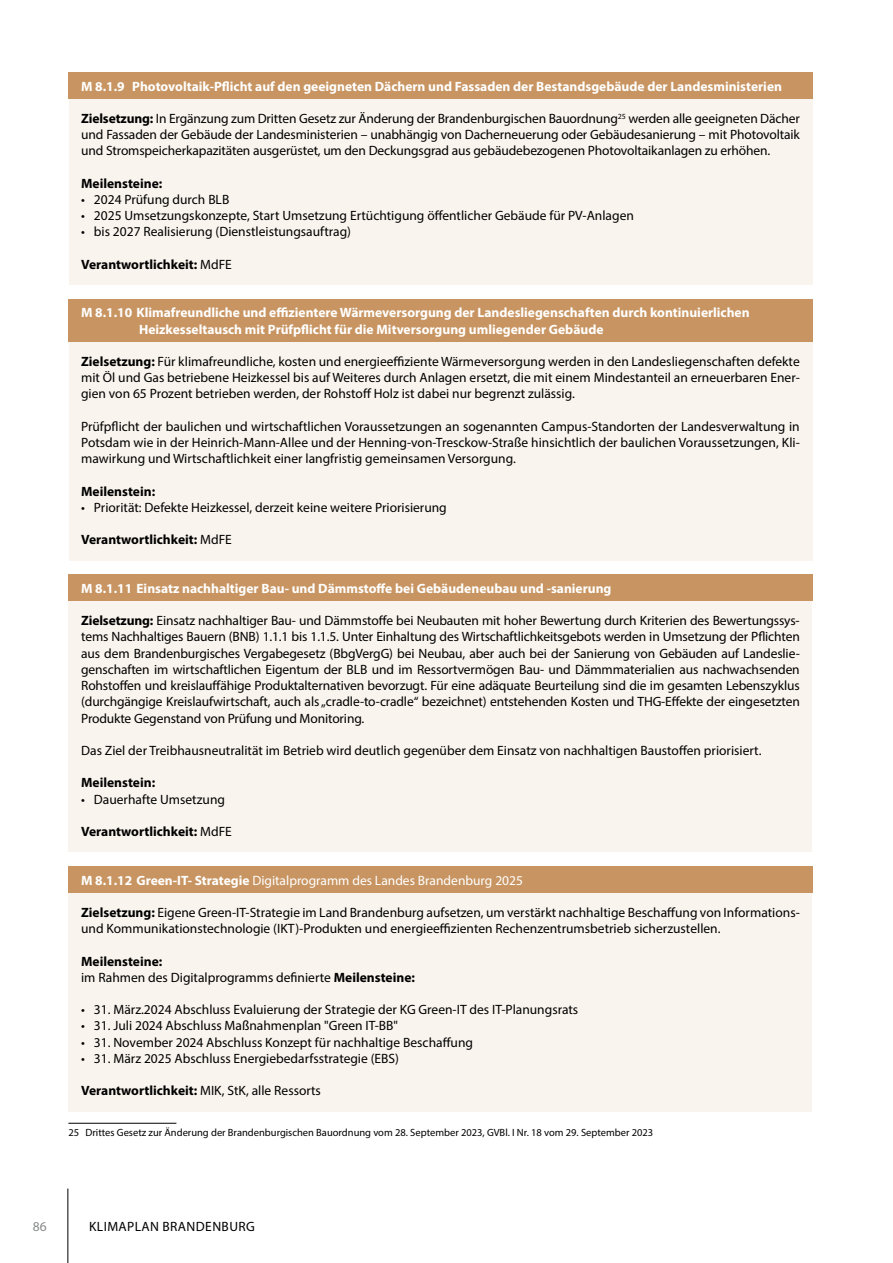
<style>
.page{position:relative;width:893px;height:1263px;background:#fff}
.page>*{position:absolute;margin:0;border:0;box-sizing:border-box;transform-origin:0 0}
.t1{font:13.5px/16.2px "Myriad Pro";color:#000;text-align:justify}
.t2{font:700 13.5px/16.2px "Myriad Pro";color:#fff}
.t3{font:700 13.5px "Myriad Pro";color:#000}
.t4{font:13.5px "Myriad Pro";color:#fff}
.t5{font:13.5px "Myriad Pro";letter-spacing:.03em;color:#000}
.t6{font:13.5px "Myriad Pro";color:#878988}
.t7{font:10.5px "Myriad Pro";color:#000}
.s1{font-weight:700}
.s2{font-weight:400}
</style>
<div class="page">
<hr style="left:67px;top:1188px;width:1px;height:75px;background:#000">
<div style="left:69px;top:81px;width:744px;height:204px;background:#f9f4ed"></div>
<div style="left:69px;top:334px;width:744px;height:226px;background:#f9f4ed"></div>
<div style="left:68px;top:597px;width:744px;height:255px;background:#f9f4ed"></div>
<div style="left:68px;top:892px;width:744px;height:219px;background:#f9f4ed"></div>
<div style="left:68px;top:72px;width:745px;height:26px;background:#c89562"></div>
<div style="left:68px;top:299px;width:745px;height:42px;background:#c89562"></div>
<div style="left:68px;top:574px;width:745px;height:26px;background:#c89562"></div>
<div style="left:68px;top:866px;width:745px;height:26px;background:#c89562"></div>
<hr style="left:68px;top:1123px;width:108px;height:1px;background:#000">
<p class="t2" style="left:81px;top:78px;width:702px">M 8.1.9 Photovoltaik-Pflicht auf den geeigneten Dächern und Fassaden der Bestandsgebäude der Landesministerien</p>
<p class="t1" style="left:81px;top:110px;width:720px"><span class="s1">Zielsetzung:</span> In Ergänzung zum Dritten Gesetz zur Änderung der Brandenburgischen Bauordnung<sup>25</sup> werden alle geeigneten Dächer und Fassaden der Gebäude der Landesministerien – unabhängig von Dacherneuerung oder Gebäudesanierung – mit Photovoltaik und Stromspeicherkapazitäten ausgerüstet, um den Deckungsgrad aus gebäudebezogenen Photovoltaikanlagen zu erhöhen.</p>
<p class="t3" style="left:81px;top:174px;width:83px">Meilensteine:</p>
<p class="t1" style="left:81px;top:191px;width:150px">• 2024 Prüfung durch BLB</p>
<p class="t1" style="left:81px;top:207px;width:554px">• 2025 Umsetzungskonzepte, Start Umsetzung Ertüchtigung öffentlicher Gebäude für PV-Anlagen</p>
<p class="t1" style="left:81px;top:224px;width:271px">• bis 2027 Realisierung (Dienstleistungsauftrag)</p>
<p class="t3" style="left:81px;top:255px;width:152px">Verantwortlichkeit: <span class="s2">MdFE</span></p>
<p class="t2" style="left:139px;top:304px;width:612px;text-indent:-58px">M 8.1.10 Klimafreundliche und effizientere Wärmeversorgung der Landesliegenschaften durch kontinuierlichen<br>Heizkesseltausch mit Prüfpflicht für die Mitversorgung umliegender Gebäude</p>
<p class="t1" style="left:81px;top:353px;width:720px"><span class="s1">Zielsetzung:</span> Für klimafreundliche, kosten und energieeffiziente Wärmeversorgung werden in den Landesliegenschaften defekte mit Öl und Gas betriebene Heizkessel bis auf Weiteres durch Anlagen ersetzt, die mit einem Mindestanteil an erneuerbaren Ener&shy;gien von 65 Prozent betrieben werden, der Rohstoff Holz ist dabei nur begrenzt zulässig.</p>
<p class="t1" style="left:81px;top:418px;width:720px">Prüfpflicht der baulichen und wirtschaftlichen Voraussetzungen an sogenannten Campus-Standorten der Landesverwaltung in Potsdam wie in der Heinrich-Mann-Allee und der Henning-von-Tresckow-Straße hinsichtlich der baulichen Voraussetzungen, Kli&shy;mawirkung und Wirtschaftlichkeit einer langfristig gemeinsamen Versorgung.</p>
<p class="t3" style="left:81px;top:482px;width:76px">Meilenstein:</p>
<p class="t1" style="left:81px;top:499px;width:367px">• Priorität: Defekte Heizkessel, derzeit keine weitere Priorisierung</p>
<p class="t3" style="left:81px;top:531px;width:152px">Verantwortlichkeit: <span class="s2">MdFE</span></p>
<p class="t2" style="left:81px;top:580px;width:532px">M 8.1.11 Einsatz nachhaltiger Bau- und Dämmstoffe bei Gebäudeneubau und -sanierung</p>
<p class="t1" style="left:81px;top:612px;width:720px"><span class="s1">Zielsetzung:</span> Einsatz nachhaltiger Bau- und Dämmstoffe bei Neubauten mit hoher Bewertung durch Kriterien des Bewertungssys&shy;tems Nachhaltiges Bauern (BNB) 1.1.1 bis 1.1.5. Unter Einhaltung des Wirtschaftlichkeitsgebots werden in Umsetzung der Pflichten aus dem Brandenburgisches Vergabegesetz (BbgVergG) bei Neubau, aber auch bei der Sanierung von Gebäuden auf Landeslie&shy;genschaften im wirtschaftlichen Eigentum der BLB und im Ressortvermögen Bau- und Dämmmaterialien aus nachwachsenden Rohstoffen und kreislauffähige Produktalternativen bevorzugt. Für eine adäquate Beurteilung sind die im gesamten Lebenszyklus (durchgängige Kreislaufwirtschaft, auch als „cradle-to-cradle“ bezeichnet) entstehenden Kosten und THG-Effekte der eingesetzten Produkte Gegenstand von Prüfung und Monitoring.</p>
<p class="t1" style="left:81px;top:742px;width:682px">Das Ziel der Treibhausneutralität im Betrieb wird deutlich gegenüber dem Einsatz von nachhaltigen Baustoffen priorisiert.</p>
<p class="t3" style="left:81px;top:774px;width:76px">Meilenstein:</p>
<p class="t1" style="left:81px;top:791px;width:145px">• Dauerhafte Umsetzung</p>
<p class="t3" style="left:81px;top:822px;width:152px">Verantwortlichkeit: <span class="s2">MdFE</span></p>
<p class="t4" style="left:81px;top:872px;width:443px"><span class="s1">M 8.1.12 Green-IT- Strategie</span> Digitalprogramm des Landes Brandenburg 2025</p>
<p class="t1" style="left:81px;top:904px;width:720px"><span class="s1">Zielsetzung:</span> Eigene Green-IT-Strategie im Land Brandenburg aufsetzen, um verstärkt nachhaltige Beschaffung von Informations&shy;und Kommunikationstechnologie (IKT)-Produkten und energieeffizienten Rechenzentrumsbetrieb sicherzustellen.</p>
<p class="t1" style="left:81px;top:953px;width:335px"><span class="s1">Meilensteine:<br></span>im Rahmen des Digitalprogramms definierte <span class="s1">Meilensteine:</span></p>
<p class="t1" style="left:81px;top:1001px;width:499px">• 31. März.2024 Abschluss Evaluierung der Strategie der KG Green-IT des IT-Planungsrats</p>
<p class="t1" style="left:81px;top:1017px;width:318px">• 31. Juli 2024 Abschluss Maßnahmenplan "Green IT-BB"</p>
<p class="t1" style="left:81px;top:1034px;width:393px">• 31. November 2024 Abschluss Konzept für nachhaltige Beschaffung</p>
<p class="t1" style="left:81px;top:1050px;width:319px">• 31. März 2025 Abschluss Energiebedarfsstrategie (EBS)</p>
<p class="t1" style="left:81px;top:1082px;width:241px"><span class="s1">Verantwortlichkeit:</span> MIK, StK, alle Ressorts</p>
<p class="t7" style="left:68px;top:1126px;width:586px">25 Drittes Gesetz zur Änderung der Brandenburgischen Bauordnung vom 28. September 2023, GVBl. I Nr. 18 vom 29. September 2023</p>
<p class="t6" style="left:33px;top:1218px;width:15px">86</p>
<p class="t5" style="left:89px;top:1218px;width:167px">KLIMAPLAN BRANDENBURG</p>
</div>
